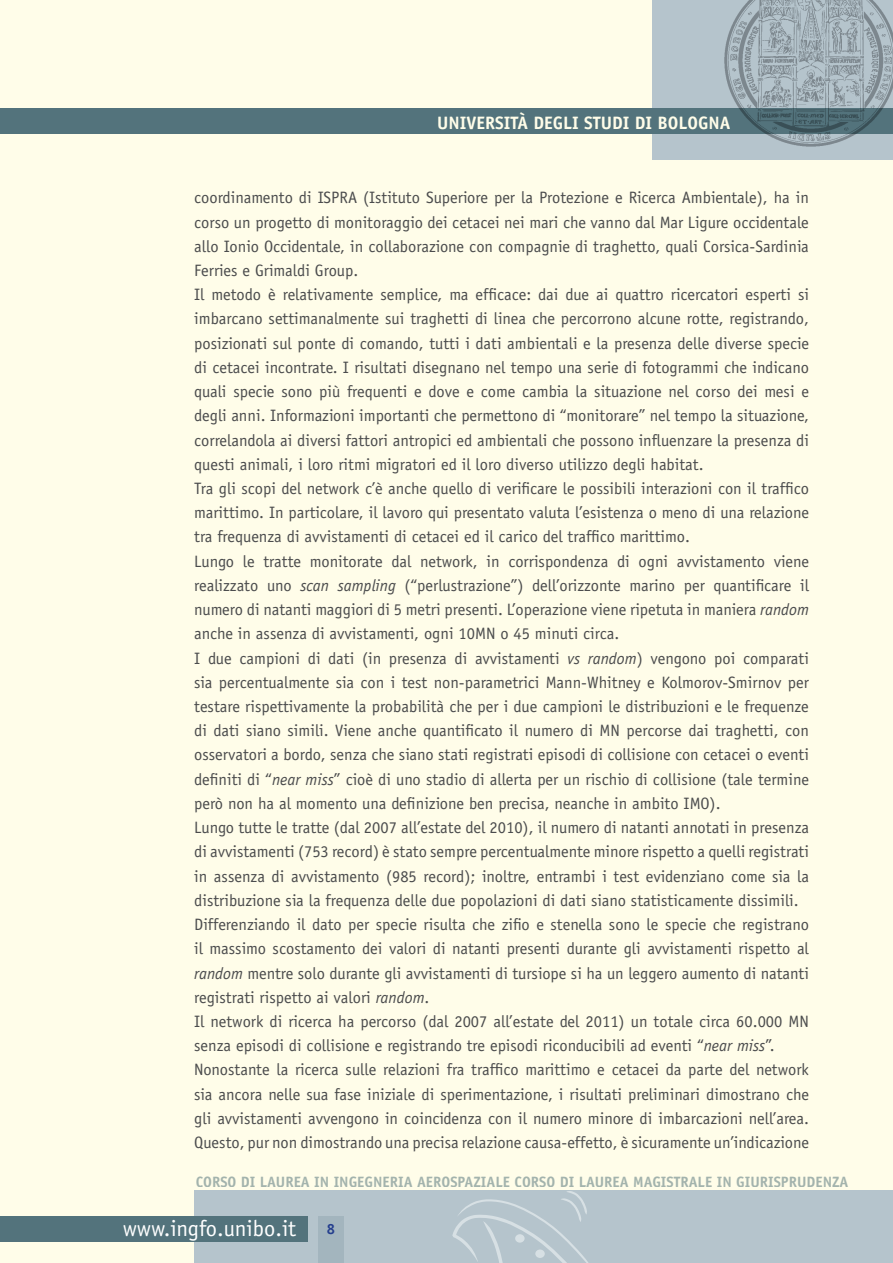
<style>
.page{position:relative;width:893px;height:1263px;background:#fffde9}
.page>*{position:absolute;margin:0;border:0;box-sizing:border-box;transform-origin:0 0}
.t1{font:22.5px "Officina Sans Std";color:#fff}
.t2{font:700 18px "Officina Sans Std";color:#fffde9}
.t3{font:16.5px/24.2px "Officina Sans Std";color:#4b4c4d}
.t4{font:700 15px "Officina Sans Std";color:#a3b5be}
.t5{font:700 14.7px "Officina Sans Std";color:#253f8e}
.s1{font-style:italic}
</style>
<div class="page">
<div style="left:194px;top:1191px;width:699px;height:72px;background:#b5c4cc"></div>
<svg style="left:452px;top:1191px;width:136px;height:72px"></svg>
<svg style="left:535px;top:1249px;width:10px;height:9px"></svg>
<div style="left:515px;top:1234px;width:10px;height:8px;background:#d7e0e4;border-radius:50%"></div>
<div style="left:652px;top:0;width:241px;height:159px;background:#b5c4cc"></div>
<div style="left:0;top:1216px;width:307px;height:26px;background:#53737c"></div>
<div style="left:318px;top:1216px;width:25px;height:47px;background:#a3b5be"></div>
<div style="left:0;top:108px;width:893px;height:26px;background:#53737c"></div>
<img style="left:724px;top:0;width:169px;height:147px">
<p class="t2" style="left:437px;top:111px;width:295px">UNIVERSITÀ DEGLI STUDI DI BOLOGNA</p>
<p class="t3" style="left:194px;top:186px;width:616px">coordinamento di ISPRA (Istituto Superiore per la Protezione e Ricerca Ambientale), ha in corso un progetto di monitoraggio dei cetacei nei mari che vanno dal Mar Ligure occidentale allo Ionio Occidentale, in collaborazione con compagnie di traghetto, quali Corsica-Sardinia Ferries e Grimaldi Group.<br>Il metodo è relativamente semplice, ma efficace: dai due ai quattro ricercatori esperti si imbarcano settimanalmente sui traghetti di linea che percorrono alcune rotte, registrando, posizionati sul ponte di comando, tutti i dati ambientali e la presenza delle diverse specie di cetacei incontrate. I risultati disegnano nel tempo una serie di fotogrammi che indicano quali specie sono più frequenti e dove e come cambia la situazione nel corso dei mesi e degli anni. Informazioni importanti che permettono di “monitorare” nel tempo la situazione, correlandola ai diversi fattori antropici ed ambientali che possono influenzare la presenza di questi animali, i loro ritmi migratori ed il loro diverso utilizzo degli habitat.<br>Tra gli scopi del network c’è anche quello di verificare le possibili interazioni con il traffico marittimo. In particolare, il lavoro qui presentato valuta l’esistenza o meno di una relazione tra frequenza di avvistamenti di cetacei ed il carico del traffico marittimo.<br>Lungo le tratte monitorate dal network, in corrispondenza di ogni avvistamento viene realizzato uno <span class="s1">scan sampling</span> (“perlustrazione”) dell’orizzonte marino per quantificare il numero di natanti maggiori di 5 metri presenti. L’operazione viene ripetuta in maniera <span class="s1">random </span>anche in assenza di avvistamenti, ogni 10MN o 45 minuti circa.<br>I due campioni di dati (in presenza di avvistamenti <span class="s1">vs random</span>) vengono poi comparati sia percentualmente sia con i test non-parametrici Mann-Whitney e Kolmorov-Smirnov per testare rispettivamente la probabilità che per i due campioni le distribuzioni e le frequenze di dati siano simili. Viene anche quantificato il numero di MN percorse dai traghetti, con osservatori a bordo, senza che siano stati registrati episodi di collisione con cetacei o eventi definiti di “<span class="s1">near miss</span>” cioè di uno stadio di allerta per un rischio di collisione (tale termine però non ha al momento una definizione ben precisa, neanche in ambito IMO).<br>Lungo tutte le tratte (dal 2007 all’estate del 2010), il numero di natanti annotati in presenza di avvistamenti (753 record) è stato sempre percentualmente minore rispetto a quelli registrati in assenza di avvistamento (985 record); inoltre, entrambi i test evidenziano come sia la distribuzione sia la frequenza delle due popolazioni di dati siano statisticamente dissimili.<br>Differenziando il dato per specie risulta che zifio e stenella sono le specie che registrano il massimo scostamento dei valori di natanti presenti durante gli avvistamenti rispetto al <span class="s1">random</span> mentre solo durante gli avvistamenti di tursiope si ha un leggero aumento di natanti registrati rispetto ai valori <span class="s1">random</span>.<br>Il network di ricerca ha percorso (dal 2007 all’estate del 2011) un totale circa 60.000 MN senza episodi di collisione e registrando tre episodi riconducibili ad eventi “<span class="s1">near miss</span>”.<br>Nonostante la ricerca sulle relazioni fra traffico marittimo e cetacei da parte del network sia ancora nelle sua fase iniziale di sperimentazione, i risultati preliminari dimostrano che gli avvistamenti avvengono in coincidenza con il numero minore di imbarcazioni nell’area.<br>Questo, pur non dimostrando una precisa relazione causa-effetto, è sicuramente un’indicazione</p>
<p class="t4" style="left:196px;top:1172px;width:654px">CORSO DI LAUREA IN INGEGNERIA AEROSPAZIALE CORSO DI LAUREA MAGISTRALE IN GIURISPRUDENZA</p>
<p class="t5" style="left:327px;top:1220px;width:10px">8</p>
<h1 class="t1" style="left:123px;top:1215px;width:175px">www.ingfo.unibo.it</h1>
</div>
